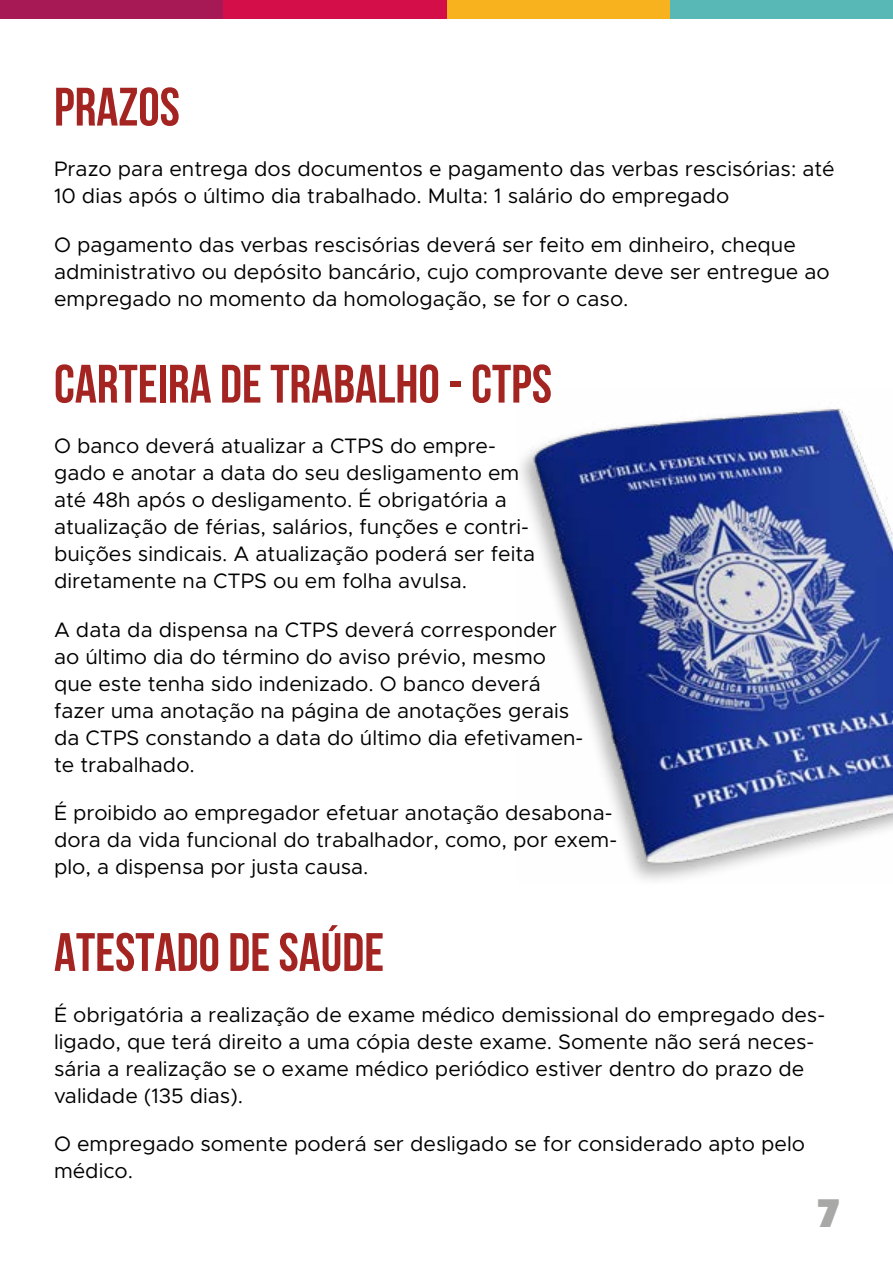
<style>
.page{position:relative;width:893px;height:1263px;background:#fff}
.page>*{position:absolute;margin:0;border:0;box-sizing:border-box;transform-origin:0 0}
.t1{font:700 54px "Bebas Neue";color:#a42422}
.t2{font:700 45px "Passion One";color:#a8a8a7}
.t3{font:21px/27px "Metropolis";color:#000}
</style>
<div class="page">
<div style="left:0;top:0;width:223px;height:19px;background:#a71955"></div>
<div style="left:670px;top:0;width:223px;height:19px;background:#58b8b6"></div>
<div style="left:446px;top:0;width:224px;height:19px;background:#f7b21d"></div>
<div style="left:223px;top:0;width:223px;height:19px;background:#d40e49"></div>
<img style="left:521px;top:408px;width:372px;height:473px">
<h1 class="t1" style="left:54px;top:77px;width:127px">PRAZOS</h1>
<p class="t3" style="left:54px;top:156px;width:782px">Prazo para entrega dos documentos e pagamento das verbas rescisórias: até<br>10 dias após o último dia trabalhado. Multa: 1 salário do empregado</p>
<p class="t3" style="left:54px;top:231px;width:777px">O pagamento das verbas rescisórias deverá ser feito em dinheiro, cheque administrativo ou depósito bancário, cujo comprovante deve ser entregue ao empregado no momento da homologação, se for o caso.</p>
<h1 class="t1" style="left:54px;top:354px;width:499px">CARTEIRA DE TRABALHO - CTPS</h1>
<p class="t3" style="left:54px;top:433px;width:483px">O banco deverá atualizar a CTPS do empre&shy;gado e anotar a data do seu desligamento em até 48h após o desligamento. É obrigatória a atualização de férias, salários, funções e contri&shy;buições sindicais. A atualização poderá ser feita diretamente na CTPS ou em folha avulsa.</p>
<p class="t3" style="left:54px;top:616px;width:531px">A data da dispensa na CTPS deverá corresponder ao último dia do término do aviso prévio, mesmo que este tenha sido indenizado. O banco deverá fazer uma anotação na página de anotações gerais da CTPS constando a data do último dia efetivamen&shy;te trabalhado.</p>
<p class="t3" style="left:54px;top:799px;width:565px">É proibido ao empregador efetuar anotação desabona&shy;dora da vida funcional do trabalhador, como, por exem&shy;plo, a dispensa por justa causa.</p>
<h1 class="t1" style="left:54px;top:923px;width:332px">ATESTADO DE SAÚDE</h1>
<p class="t3" style="left:54px;top:1001px;width:773px">É obrigatória a realização de exame médico demissional do empregado des&shy;ligado, que terá direito a uma cópia deste exame. Somente não será neces&shy;sária a realização se o exame médico periódico estiver dentro do prazo de validade (135 dias).</p>
<p class="t3" style="left:54px;top:1130px;width:753px">O empregado somente poderá ser desligado se for considerado apto pelo médico.</p>
<h2 class="t2" style="left:818px;top:1190px;width:22px">7</h2>
</div>
